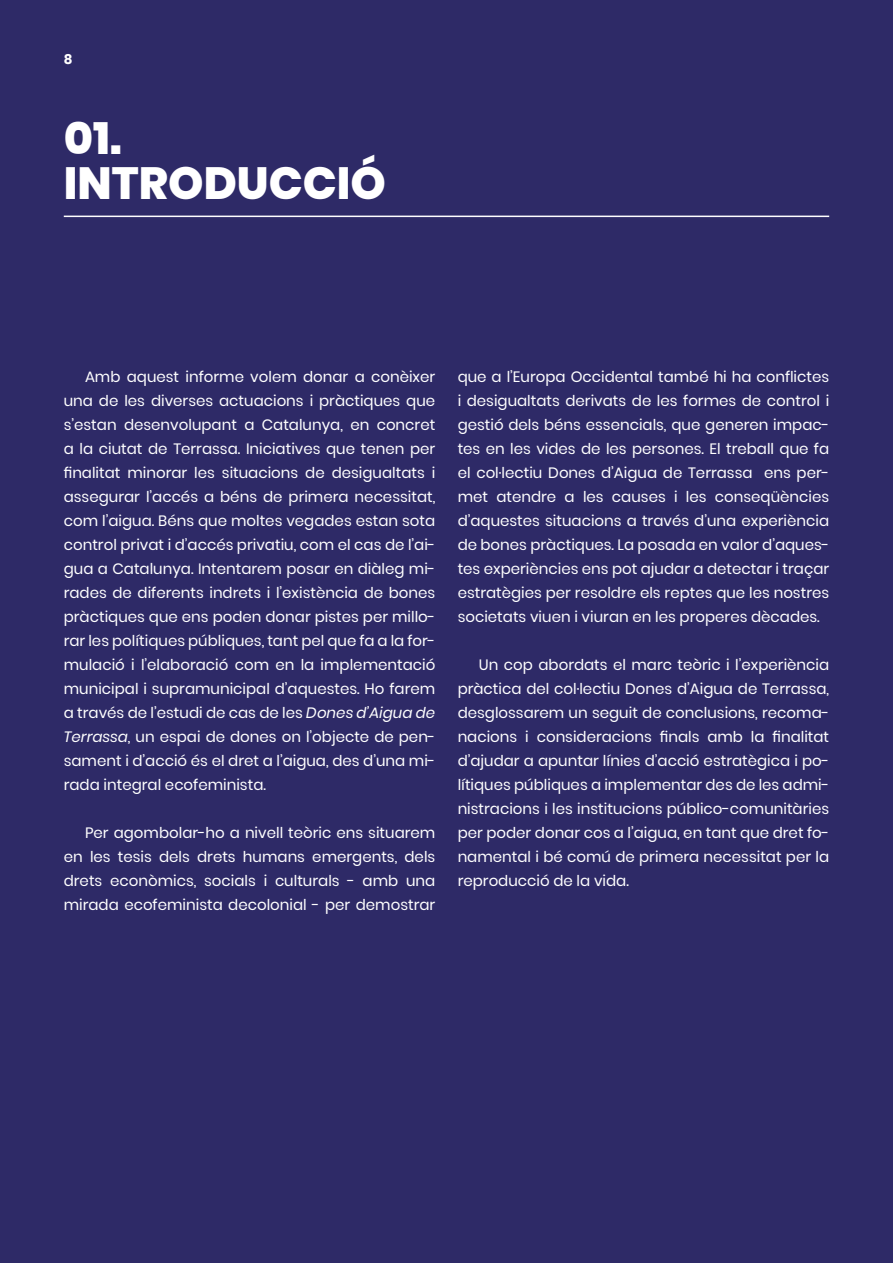
<style>
.page{position:relative;width:893px;height:1263px;background:#2e2a67}
.page>*{position:absolute;margin:0;border:0;box-sizing:border-box;transform-origin:0 0}
.Títol1_INTRO{font:800 45px/45px "Poppins";color:#fff}
.Text_blanc{font:15px/24px "Poppins";color:#fff;text-align:justify}
.t1{font:700 13.5px "Poppins";color:#fff}
.s1{font-style:italic}
</style>
<div class="page">
<hr style="left:64px;top:216px;width:765px;height:1px;background:#fff">
<p class="t1" style="left:64px;top:51px;width:10px">8</p>
<p class="Títol1_INTRO" style="left:64px;top:116px;width:324px">01.<br>INTRODUCCIÓ</p>
<p class="Text_blanc" style="left:64px;top:365px;width:373px;text-indent:21px">Amb aquest informe volem donar a conèixer una de les diverses actuacions i pràctiques que s’estan desenvolupant a Catalunya, en concret a la ciutat de Terrassa. Iniciatives que tenen per finalitat minorar les situacions de desigualtats i assegurar l’accés a béns de primera necessitat, com l’aigua. Béns que moltes vegades estan sota control privat i d’accés privatiu, com el cas de l’ai&shy;gua a Catalunya. Intentarem posar en diàleg mi&shy;rades de diferents indrets i l’existència de bones pràctiques que ens poden donar pistes per millo&shy;rar les polítiques públiques, tant pel que fa a la for&shy;mulació i l’elaboració com en la implementació municipal i supramunicipal d’aquestes. Ho farem a través de l’estudi de cas de les <span class="s1">Dones d’Aigua de Terrassa</span>, un espai de dones on l’objecte de pen&shy;sament i d’acció és el dret a l’aigua, des d’una mi&shy;rada integral ecofeminista.</p>
<p class="Text_blanc" style="left:64px;top:821px;width:373px;text-indent:21px">Per agombolar-ho a nivell teòric ens situarem en les tesis dels drets humans emergents, dels drets econòmics, socials i culturals - amb una mirada ecofeminista decolonial - per demostrar</p>
<p class="Text_blanc" style="left:458px;top:365px;width:373px">que a l’Europa Occidental també hi ha conflictes i desigualtats derivats de les formes de control i gestió dels béns essencials, que generen impac&shy;tes en les vides de les persones. El treball que fa el col·lectiu Dones d’Aigua de Terrassa ens per&shy;met atendre a les causes i les conseqüències d’aquestes situacions a través d’una experiència de bones pràctiques. La posada en valor d’aques&shy;tes experiències ens pot ajudar a detectar i traçar estratègies per resoldre els reptes que les nostres societats viuen i viuran en les properes dècades.</p>
<p class="Text_blanc" style="left:458px;top:653px;width:373px;text-indent:21px">Un cop abordats el marc teòric i l’experiència pràctica del col·lectiu Dones d’Aigua de Terrassa, desglossarem un seguit de conclusions, recoma&shy;nacions i consideracions finals amb la finalitat d’ajudar a apuntar línies d’acció estratègica i po&shy;lítiques públiques a implementar des de les admi&shy;nistracions i les institucions público-comunitàries per poder donar cos a l’aigua, en tant que dret fo&shy;namental i bé comú de primera necessitat per la reproducció de la vida.</p>
</div>
